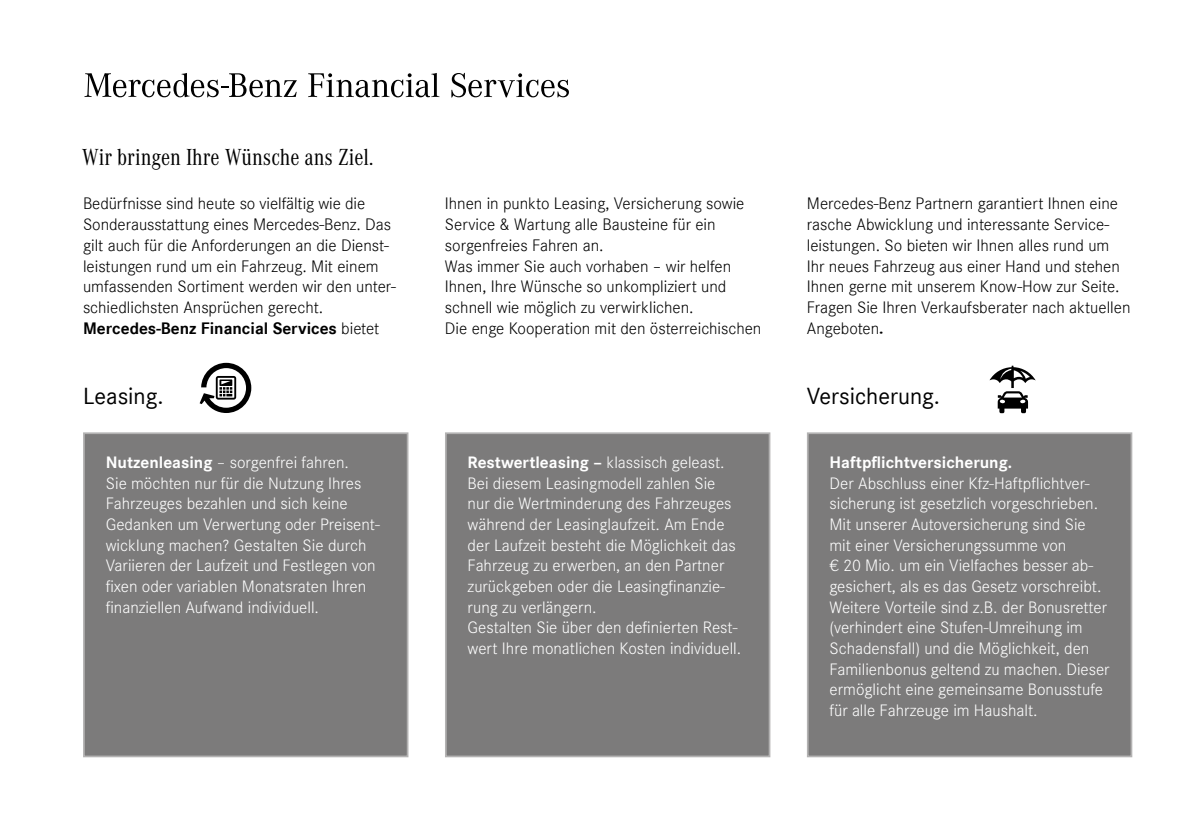
<style>
.page{position:relative;width:1200px;height:820px;background:#fff}
.page>*{position:absolute;margin:0;border:0;box-sizing:border-box;transform-origin:0 0}
.t1{font:24.1px "Corporate A Con";color:#000}
.t2{font:24.1px "Corporate S";color:#000}
.t3{font:300 17.2px/20.7px "Corporate S";color:#fff}
.t4{font:17.2px/20.7px "Corporate S Ligh";color:#000}
.t5{font:700 17.2px "Corporate S Lig";color:#000}
.t6{font:700 17.2px "Corporate S";color:#fff}
.s1{font-family:"Corporate S Ligh";font-weight:400}
.s2{font-family:"Corporate S";font-weight:700}
.s3{font-weight:700}
</style>
<div class="page">
<svg style="left:85px;top:73px;width:212px;height:24px"></svg>
<svg style="left:308px;top:73px;width:131px;height:24px"></svg>
<svg style="left:451px;top:73px;width:118px;height:25px"></svg>
<div style="left:84px;top:433px;width:324px;height:323px;background:#7c7b7b"></div>
<div style="left:83px;top:432px;width:325px;height:325px;border:2px solid #b3b2b2"></div>
<div style="left:446px;top:433px;width:324px;height:323px;background:#7c7b7b"></div>
<div style="left:445px;top:432px;width:325px;height:325px;border:2px solid #b3b2b2"></div>
<div style="left:808px;top:433px;width:323px;height:323px;background:#7c7b7b"></div>
<div style="left:807px;top:432px;width:325px;height:325px;border:2px solid #b3b2b2"></div>
<svg style="left:200px;top:363px;width:51px;height:50px"></svg>
<svg style="left:990px;top:366px;width:46px;height:47px"></svg>
<h1 class="t1" style="left:82px;top:144px;width:293px">Wir bringen Ihre Wünsche ans Ziel.</h1>
<p class="t4" style="left:83px;top:194px;width:314px">Bedürfnisse sind heute so vielfältig wie die Sonderausstattung eines Mercedes-Benz. Das gilt auch für die Anforde rungen an die Dienst&shy;leistungen rund um ein Fahrzeug. Mit einem umfassenden Sortiment werden wir den unter&shy;schiedlichsten Ansprüchen gerecht.</p>
<p class="t5" style="left:83px;top:318px;width:298px">Mercedes-Benz Financial Services <span class="s1">bietet</span></p>
<h1 class="t2" style="left:83px;top:382px;width:82px">Leasing.</h1>
<p class="t4" style="left:445px;top:194px;width:318px">Ihnen in punkto Leasing, Versicherung sowie Service &amp; Wartung alle Bausteine für ein sorgenfreies Fahren an.<br>Was immer Sie auch vorhaben – wir helfen Ihnen, Ihre Wünsche so unkompliziert und schnell wie möglich zu verwirklichen.<br>Die enge Kooperation mit den österreichischen</p>
<p class="t4" style="left:807px;top:194px;width:325px">Mercedes-Benz Partnern garantiert Ihnen eine rasche Abwicklung und interessante Service&shy;leistungen. So bieten wir Ihnen alles rund um Ihr neues Fahrzeug aus einer Hand und stehen Ihnen gerne mit unserem Know-How zur Seite.<br>Fragen Sie Ihren Verkaufsberater nach aktuellen Angeboten<span class="s2">.</span></p>
<h1 class="t2" style="left:807px;top:382px;width:135px">Versicherung.</h1>
<p class="t3" style="left:106px;top:452px;width:276px"><span class="s3">Nutzenleasing</span> – sorgenfrei fahren.<br>Sie möchten nur für die Nutzung Ihres Fahrzeuges bezahlen und sich keine Gedanken um Verwertung oder Preisent&shy;wicklung machen? Gestalten Sie durch Variieren der Laufzeit und Festlegen von fixen oder variablen Monatsraten Ihren finanziellen Aufwand individuell.</p>
<p class="t3" style="left:468px;top:452px;width:275px"><span class="s3">Restwertleasing –</span> klassisch geleast.<br>Bei diesem Leasingmodell zahlen Sie nur die Wertminderung des Fahrzeuges während der Leasinglaufzeit. Am Ende der Laufzeit besteht die Möglichkeit das Fahrzeug zu erwerben, an den Partner zurückgeben oder die Leasingfinanzie&shy;rung zu verlängern.<br>Gestalten Sie über den definierten Rest&shy;wert Ihre monatlichen Kosten individuell.</p>
<p class="t6" style="left:829px;top:452px;width:184px">Haftpflichtversicherung.</p>
<p class="t3" style="left:829px;top:473px;width:282px">Der Abschluss einer Kfz-Haftpflichtver&shy;sicherung ist gesetzlich vorgeschrieben.<br>Mit unserer Autoversicherung sind Sie mit einer Versicherungssumme von<br>€ 20 Mio. um ein Vielfaches besser ab&shy;gesichert, als es das Gesetz vorschreibt.<br>Weitere Vorteile sind z.B. der Bonusretter (verhindert eine Stufen-Umreihung im Schadensfall) und die Möglichkeit, den Familienbonus geltend zu machen. Dieser ermöglicht eine gemeinsame Bonusstufe für alle Fahrzeuge im Haushalt.</p>
</div>
